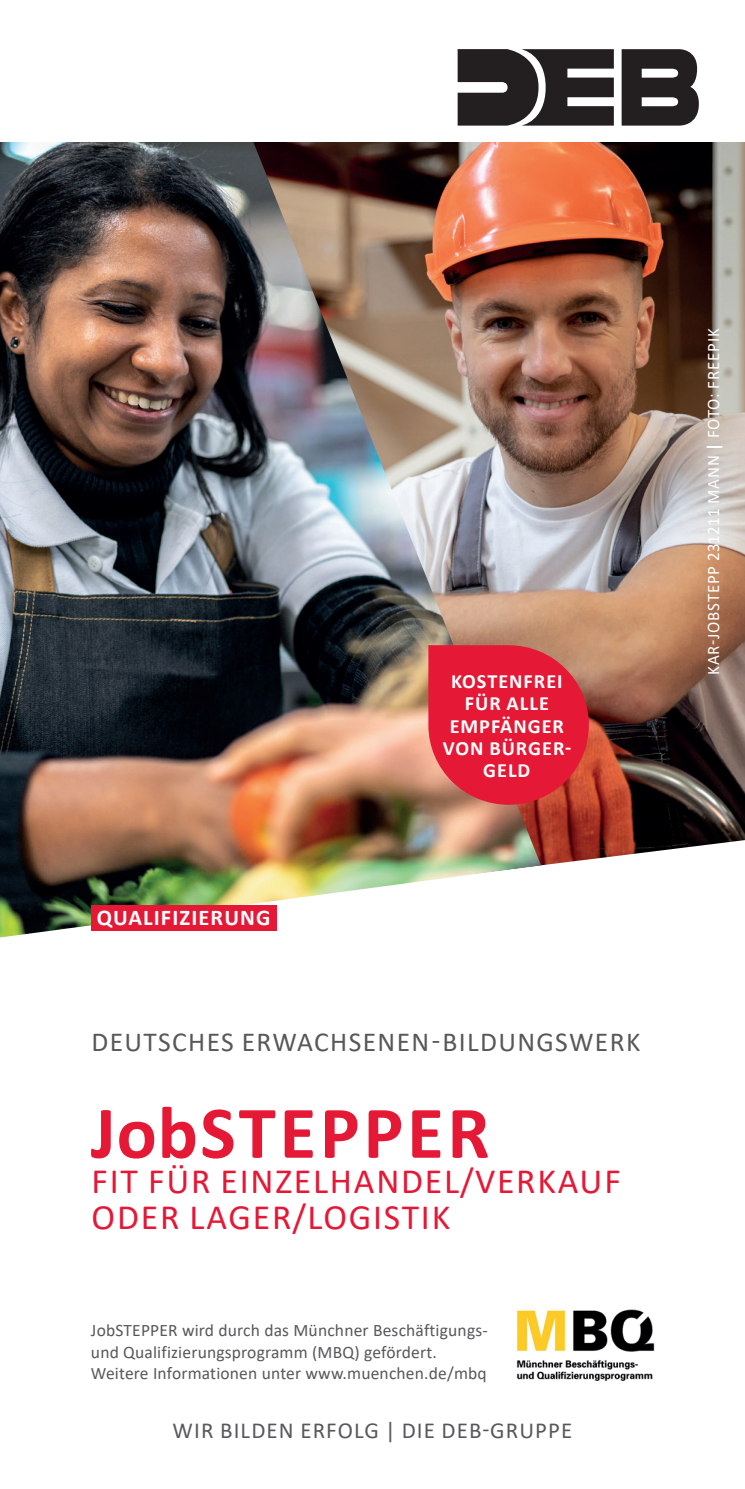
<style>
.page{position:relative;width:745px;height:1489px;background:#fff}
.page>*{position:absolute;margin:0;border:0;box-sizing:border-box;transform-origin:0 0}
.t1{font:700 75px "Calibri";letter-spacing:.05em;color:#e51836}
.t2{font:35.75px/35.8px "Calibri";letter-spacing:.05em;color:#e51836}
.t3{font:27.5px "Calibri";letter-spacing:.05em;color:#57585a}
.t4{font:23px "Calibri";letter-spacing:.05em;color:#57585a}
.t5{font:700 22.5px "Calibri";letter-spacing:.05em;color:#fff}
.t6{font:700 20.25px/22.2px "Calibri";letter-spacing:.05em;color:#fff;text-align:center}
.t7{font:17.5px/21.2px "Calibri";letter-spacing:.01em;color:#57585a}
.t8{font:17.5px "Calibri";letter-spacing:.05em;color:#fff}
.s1{font-weight:700}
</style>
<div class="page">
<img style="left:540px;top:142px;width:204px;height:724px">
<img style="left:0;top:142px;width:540px;height:795px">
<svg style="left:428px;top:645px;width:160px;height:159px;background:#df273c"></svg>
<img style="left:516px;top:1309px;width:139px;height:72px">
<svg style="left:457px;top:49px;width:156px;height:77px;background:#4b4849"></svg>
<svg style="left:621px;top:49px;width:77px;height:77px;background:#464243"></svg>
<div style="left:91px;top:905px;width:185px;height:25px;background:#e51836"></div>
<p class="t5" style="left:97px;top:901px;width:175px">QUALIFIZIERUNG</p>
<p class="t6" style="left:442px;top:670px;width:130px">KOSTENFREI<br>FÜR ALLE<br>EMPFÄNGER<br>VON BÜRGER-<br>GELD</p>
<h3 class="t3" style="left:91px;top:1022px;width:550px">DEUTSCHES ERWACHSENEN-BILDUNGSWERK</h3>
<h1 class="t1" style="left:91px;top:1079px;width:400px">JobSTEPPER</h1>
<h2 class="t2" style="left:92px;top:1162px;width:530px">FIT FÜR EINZELHANDEL/VERKAUF<br>ODER LAGER/LOGISTIK</h2>
<p class="t7" style="left:91px;top:1319px;width:398px">JobSTEPPER wird durch das Münchner Beschäftigungs&shy;und Qualifizierungsprogramm (MBQ) gefördert.<br>Weitere Informationen unter www.muenchen.de/mbq</p>
<h3 class="t4" style="left:172px;top:1414px;width:401px">WIR BILDEN ERFOLG | DIE DEB-GRUPPE</h3>
<p class="t8" style="left:700px;top:675px;width:348px;rotate:-90deg">KAR-JOBSTEPP 231211 MANN <span class="s1">|</span> FOTO: FREEPIK</p>
</div>
